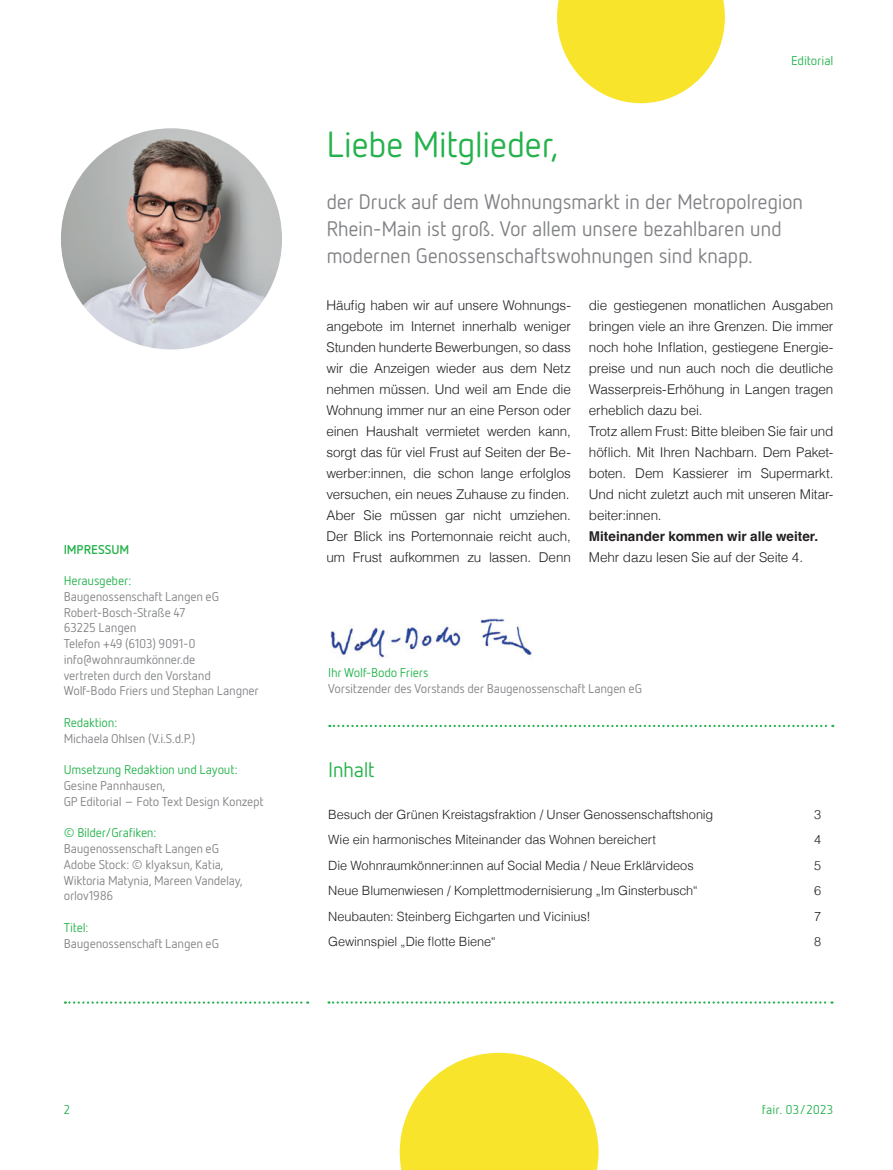
<style>
.page{position:relative;width:893px;height:1170px;background:#fff}
.page>*{position:absolute;margin:0;border:0;box-sizing:border-box;transform-origin:0 0}
.t1{font:36px "Netto OT";letter-spacing:-.025em;color:#23b24b}
.t2{font:21px/27px "Netto OT";letter-spacing:-.025em;color:#808285}
.t3{font:21px "Netto OT";letter-spacing:-.025em;color:#23b24b}
.t4{font:300 13.5px/21px "Helvetica";letter-spacing:-.01em;color:#231f20;text-align:justify}
.t5{font:700 13.5px "Helvetica";color:#231f20}
.t6{font:12.75px/15.8px "Netto OT";letter-spacing:-.02em;color:#808285}
.t7{font:300 12.75px "Helvetica";letter-spacing:-.005em;color:#231f20}
.t8{font:12.75px "Netto OT";letter-spacing:-.015em;color:#23b24b}
.t9{font:12.75px "Netto OT";letter-spacing:.005em;color:#23b24b}
.t10{font:700 12.75px "Netto OT";color:#23b24b}
</style>
<div class="page">
<svg style="left:65px;top:1001px;width:243px;height:2px"></svg>
<img style="left:330px;top:618px;width:202px;height:41px">
<img style="left:61px;top:128px;width:221px;height:221px;border-radius:111px">
<svg style="left:329px;top:724px;width:504px;height:3px"></svg>
<svg style="left:329px;top:1001px;width:503px;height:2px"></svg>
<svg style="left:400px;top:1052px;width:198px;height:117px"></svg>
<svg style="left:557px;top:0;width:168px;height:103px"></svg>
<p class="t8" style="left:791px;top:52px;width:44px">Editorial</p>
<p class="t10" style="left:64px;top:542px;width:67px">IMPRESSUM</p>
<p class="t8" style="left:64px;top:572px;width:69px">Herausgeber:</p>
<p class="t6" style="left:64px;top:588px;width:196px">Baugenossenschaft Langen eG<br>Robert-Bosch-Straße 47<br>63225 Langen<br>Telefon +49 (6103) 9091-0 info@wohnraumkönner.de<br>vertreten durch den Vorstand<br>Wolf-Bodo Friers und Stephan Langner</p>
<p class="t8" style="left:64px;top:714px;width:55px">Redaktion:</p>
<p class="t6" style="left:64px;top:730px;width:133px">Michaela Ohlsen (V.i.S.d.P.)</p>
<p class="t8" style="left:64px;top:761px;width:175px">Umsetzung Redaktion und Layout:</p>
<p class="t6" style="left:64px;top:777px;width:201px">Gesine Pannhausen,<br>GP Editorial – Foto Text Design Konzept</p>
<p class="t8" style="left:64px;top:824px;width:94px">© Bilder/Grafiken:</p>
<p class="t6" style="left:64px;top:840px;width:181px">Baugenossenschaft Langen eG<br>Adobe Stock: © klyaksun, Katia,<br>Wiktoria Matynia, Mareen Vandelay, orlov1986</p>
<p class="t8" style="left:64px;top:919px;width:26px">Titel:</p>
<p class="t6" style="left:64px;top:934px;width:157px">Baugenossenschaft Langen eG</p>
<h1 class="t1" style="left:326px;top:122px;width:234px">Liebe Mitglieder,</h1>
<h2 class="t2" style="left:326px;top:188px;width:478px">der Druck auf dem Wohnungsmarkt in der Metropolregion<br>Rhein-Main ist groß. Vor allem unsere bezahlbaren und modernen Genossenschaftswohnungen sind knapp.</h2>
<p class="t4" style="left:326px;top:293px;width:246px">Häufig haben wir auf unsere Wohnungs&shy;angebote im Internet innerhalb weniger Stunden hunderte Bewerbungen, so dass wir die Anzeigen wieder aus dem Netz nehmen müssen. Und weil am Ende die Wohnung immer nur an eine Person oder einen Haushalt vermietet werden kann, sorgt das für viel Frust auf Seiten der Be&shy;werber:innen, die schon lange erfolglos versuchen, ein neues Zuhause zu finden.<br>Aber Sie müssen gar nicht umziehen.<br>Der Blick ins Portemonnaie reicht auch, um Frust aufkommen zu lassen. Denn</p>
<p class="t4" style="left:589px;top:293px;width:246px;text-align:left">die gestiegenen monatlichen Ausgaben bringen viele an ihre Grenzen. Die immer noch hohe Inflation, gestiegene Energie&shy;preise und nun auch noch die deutliche Wasserpreis-Erhöhung in Langen tragen erheblich dazu bei.<br>Trotz allem Frust: Bitte bleiben Sie fair und höflich. Mit Ihren Nachbarn. Dem Paket&shy;boten. Dem Kassierer im Supermarkt.<br>Und nicht zuletzt auch mit unseren Mitar&shy;beiter:innen.</p>
<p class="t5" style="left:589px;top:528px;width:231px">Miteinander kommen wir alle weiter.</p>
<p class="t4" style="left:589px;top:545px;width:216px">Mehr dazu lesen Sie auf der Seite 4.</p>
<p class="t8" style="left:328px;top:665px;width:102px">Ihr Wolf-Bodo Friers</p>
<p class="t6" style="left:328px;top:680px;width:315px">Vorsitzender des Vorstands der Baugenossenschaft Langen eG</p>
<h2 class="t3" style="left:328px;top:756px;width:48px">Inhalt</h2>
<p class="t7" style="left:328px;top:803px;width:387px">Besuch der Grünen Kreistagsfraktion / Unser Genossenschaftshonig</p>
<p class="t7" style="left:814px;top:803px;width:9px">3</p>
<p class="t7" style="left:328px;top:829px;width:329px">Wie ein harmonisches Miteinander das Wohnen bereichert</p>
<p class="t7" style="left:814px;top:829px;width:9px">4</p>
<p class="t7" style="left:328px;top:854px;width:367px">Die Wohnraumkönner:innen auf Social Media / Neue Erklärvideos</p>
<p class="t7" style="left:814px;top:854px;width:9px">5</p>
<p class="t7" style="left:328px;top:880px;width:371px">Neue Blumenwiesen / Komplettmodernisierung „Im Ginsterbusch“</p>
<p class="t7" style="left:814px;top:880px;width:9px">6</p>
<p class="t7" style="left:328px;top:905px;width:264px">Neubauten: Steinberg Eichgarten und Vicinius!</p>
<p class="t7" style="left:814px;top:905px;width:9px">7</p>
<p class="t7" style="left:328px;top:931px;width:169px">Gewinnspiel „Die flotte Biene“</p>
<p class="t7" style="left:814px;top:931px;width:9px">8</p>
<p class="t8" style="left:64px;top:1101px;width:8px">2</p>
<p class="t9" style="left:762px;top:1101px;width:73px">fair. 03/2023</p>
</div>
